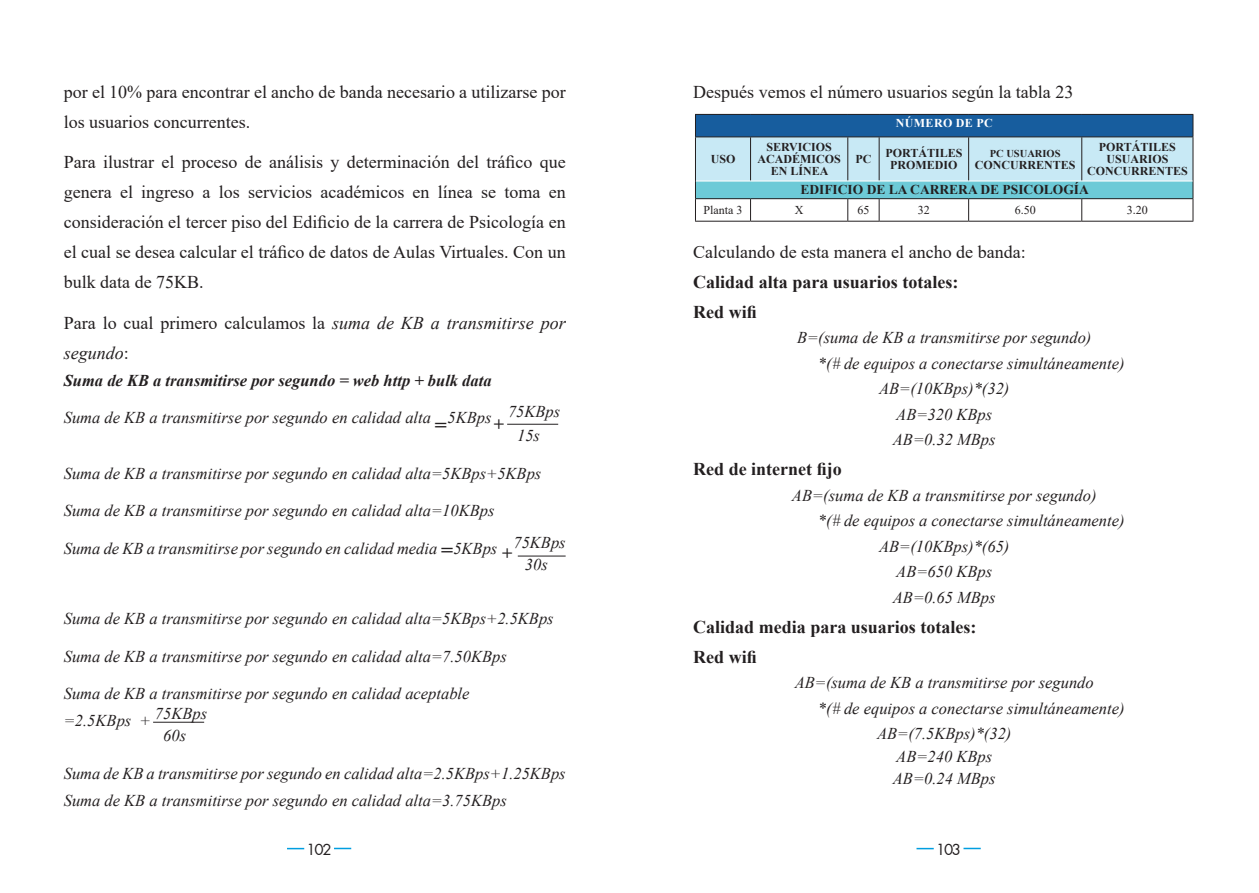
<style>
.page{position:relative;width:1259px;height:893px;background:#fff}
.page>*{position:absolute;margin:0;border:0;box-sizing:border-box;transform-origin:0 0}
.Subtítulos{font:700 21px "Times New Roman";color:#231f20}
.Cuerpo{font:18px/30px "Times New Roman";color:#231f20}
.Cuerpo-2{font:700 18px "Times New Roman";color:#231f20}
.Cuerpo-3{font:italic 18px/30px "Times New Roman";color:#231f20}
.Subtítulos-2{font:700 18px "Times New Roman";color:#231f20}
.FORMULA{font:italic 16.5px "Times New Roman";color:#231f20}
.FORMULA-2{font:italic 700 16.5px "Times New Roman";color:#231f20}
.t1{font:15px "AG Futura";letter-spacing:-.09em;color:#231f20}
.Cuerpo-4{font:700 13.5px "Times New Roman";color:#231f20}
.Cuerpo-5{font:700 12px/12px "Times New Roman";color:#231f20;text-align:center}
.Cuerpo-6{font:12px "Times New Roman";color:#231f20}
.t2{font:700 12px "Times New Roman";letter-spacing:.035em;color:#fff}
.Cuerpo-7{font:700 10.5px "Times New Roman";color:#231f20}
.s1{font-style:normal}
</style>
<div class="page">
<svg style="left:334px;top:848px;width:17px;height:1px"></svg>
<svg style="left:287px;top:848px;width:17px;height:1px"></svg>
<svg style="left:963px;top:848px;width:17px;height:1px"></svg>
<svg style="left:916px;top:848px;width:17px;height:1px"></svg>
<hr style="left:695px;top:114px;width:55px;height:1px;background:#231f20">
<hr style="left:750px;top:114px;width:98px;height:1px;background:#231f20">
<hr style="left:848px;top:114px;width:31px;height:1px;background:#231f20">
<hr style="left:879px;top:114px;width:89px;height:1px;background:#231f20">
<hr style="left:968px;top:114px;width:113px;height:1px;background:#231f20">
<hr style="left:1081px;top:114px;width:112px;height:1px;background:#231f20">
<svg style="left:695px;top:115px;width:498px;height:106px"></svg>
<hr style="left:695px;top:221px;width:55px;height:1px;background:#231f20">
<hr style="left:750px;top:221px;width:98px;height:1px;background:#231f20">
<hr style="left:848px;top:221px;width:31px;height:1px;background:#231f20">
<hr style="left:879px;top:221px;width:89px;height:1px;background:#231f20">
<hr style="left:968px;top:221px;width:113px;height:1px;background:#231f20">
<hr style="left:1081px;top:221px;width:112px;height:1px;background:#231f20">
<hr style="left:696px;top:181px;width:54px;height:1px;background:#fff">
<hr style="left:750px;top:181px;width:98px;height:1px;background:#fff">
<hr style="left:848px;top:181px;width:31px;height:1px;background:#fff">
<hr style="left:879px;top:181px;width:89px;height:1px;background:#fff">
<hr style="left:968px;top:181px;width:113px;height:1px;background:#fff">
<hr style="left:1081px;top:181px;width:111px;height:1px;background:#fff">
<hr style="left:153px;top:722px;width:51px;height:1px;background:#231f20">
<hr style="left:507px;top:424px;width:51px;height:1px;background:#231f20">
<hr style="left:518px;top:556px;width:47px;height:1px;background:#231f20">
<p class="Cuerpo" style="left:64px;top:76px;width:503px">por el 10% para encontrar el ancho de banda necesario a utilizarse por los usuarios concurrentes.</p>
<p class="Cuerpo" style="left:64px;top:146px;width:503px;text-align:justify">Para ilustrar el proceso de análisis y determinación del tráfico que genera el ingreso a los servicios académicos en línea se toma en consideración el tercer piso del Edificio de la carrera de Psicología en el cual se desea calcular el tráfico de datos de Aulas Virtuales. Con un bulk data de 75KB.</p>
<p class="Cuerpo-3" style="left:64px;top:307px;width:503px"><span class="s1">Para lo cual primero calculamos la</span> suma de KB a transmitirse por segundo<span class="s1">:</span></p>
<p class="FORMULA-2" style="left:64px;top:368px;width:429px">Suma de KB a transmitirse por segundo = web http + bulk data</p>
<p class="FORMULA" style="left:64px;top:406px;width:498px">Suma de KB a transmitirse por segundo en calidad alta 5KBps 75KBps</p>
<p class="FORMULA" style="left:517px;top:424px;width:24px">15s</p>
<p class="FORMULA" style="left:64px;top:462px;width:479px">Suma de KB a transmitirse por segundo en calidad alta=5KBps+5KBps</p>
<p class="FORMULA" style="left:64px;top:499px;width:432px">Suma de KB a transmitirse por segundo en calidad alta=10KBps</p>
<p class="FORMULA" style="left:64px;top:537px;width:503px">Suma de KB a transmitirse por segundo en calidad media 5KBps 75KBps</p>
<p class="FORMULA" style="left:525px;top:553px;width:24px">30s</p>
<p class="Subtítulos" style="left:435px;top:409px;width:13px">=</p>
<p class="Subtítulos-2" style="left:494px;top:411px;width:12px">+</p>
<p class="Subtítulos" style="left:441px;top:535px;width:13px">=</p>
<p class="Subtítulos-2" style="left:502px;top:540px;width:12px">+</p>
<p class="FORMULA" style="left:64px;top:607px;width:491px">Suma de KB a transmitirse por segundo en calidad alta=5KBps+2.5KBps</p>
<p class="FORMULA" style="left:64px;top:645px;width:444px">Suma de KB a transmitirse por segundo en calidad alta=7.50KBps</p>
<p class="FORMULA" style="left:64px;top:682px;width:407px">Suma de KB a transmitirse por segundo en calidad aceptable</p>
<p class="FORMULA" style="left:64px;top:709px;width:88px">=2.5KBps +</p>
<p class="FORMULA" style="left:155px;top:702px;width:54px">75KBps</p>
<p class="FORMULA" style="left:163px;top:724px;width:24px">60s</p>
<p class="FORMULA" style="left:64px;top:762px;width:503px">Suma de KB a transmitirse por segundo en calidad alta=2.5KBps+1.25KBps</p>
<p class="FORMULA" style="left:64px;top:789px;width:444px">Suma de KB a transmitirse por segundo en calidad alta=3.75KBps</p>
<p class="Cuerpo" style="left:693px;top:76px;width:381px">Después vemos el número usuarios según la tabla 23</p>
<p class="t2" style="left:895px;top:114px;width:99px">NÚMERO DE PC</p>
<p class="Cuerpo-5" style="left:710px;top:153px;width:26px">USO</p>
<p class="Cuerpo-5" style="left:1099px;top:141px;width:78px">PORTÁTILES<br>USUARIOS</p>
<p class="Cuerpo-5" style="left:1087px;top:165px;width:102px">CONCURRENTES</p>
<p class="Cuerpo-4" style="left:800px;top:180px;width:290px">EDIFICIO DE LA CARRERA DE PSICOLOGÍA</p>
<p class="Cuerpo-5" style="left:757px;top:141px;width:85px">SERVICIOS<br>ACADÉMICOS<br>EN LÍNEA</p>
<p class="Cuerpo-5" style="left:855px;top:153px;width:17px">PC</p>
<p class="Cuerpo-5" style="left:885px;top:147px;width:78px">PORTÁTILES<br>PROMEDIO</p>
<p class="Cuerpo-7" style="left:989px;top:145px;width:72px">PC USUARIOS</p>
<p class="Cuerpo-5" style="left:975px;top:158px;width:102px">CONCURRENTES</p>
<p class="Cuerpo-6" style="left:703px;top:202px;width:40px">Planta 3</p>
<p class="Cuerpo-6" style="left:795px;top:202px;width:10px">X</p>
<p class="Cuerpo-6" style="left:857px;top:202px;width:13px">65</p>
<p class="Cuerpo-6" style="left:918px;top:202px;width:13px">32</p>
<p class="Cuerpo-6" style="left:1014px;top:202px;width:22px">6.50</p>
<p class="Cuerpo-6" style="left:1127px;top:202px;width:22px">3.20</p>
<p class="Cuerpo" style="left:693px;top:236px;width:334px">Calculando de esta manera el ancho de banda:</p>
<p class="Cuerpo-2" style="left:693px;top:269px;width:267px">Calidad alta para usuarios totales:</p>
<p class="Cuerpo-2" style="left:693px;top:299px;width:65px">Red wifi</p>
<p class="FORMULA" style="left:797px;top:326px;width:296px">B=(suma de KB a transmitirse por segundo)</p>
<p class="FORMULA" style="left:818px;top:352px;width:308px">*(# de equipos a conectarse simultáneamente)</p>
<p class="FORMULA" style="left:879px;top:377px;width:132px">AB=(10KBps)*(32)</p>
<p class="FORMULA" style="left:896px;top:403px;width:97px">AB=320 KBps</p>
<p class="FORMULA" style="left:893px;top:428px;width:104px">AB=0.32 MBps</p>
<p class="Cuerpo-2" style="left:693px;top:456px;width:150px">Red de internet fijo</p>
<p class="FORMULA" style="left:792px;top:484px;width:306px">AB=(suma de KB a transmitirse por segundo)</p>
<p class="FORMULA" style="left:818px;top:509px;width:308px">*(# de equipos a conectarse simultáneamente)</p>
<p class="FORMULA" style="left:879px;top:535px;width:132px">AB=(10KBps)*(65)</p>
<p class="FORMULA" style="left:896px;top:560px;width:97px">AB=650 KBps</p>
<p class="FORMULA" style="left:893px;top:586px;width:104px">AB=0.65 MBps</p>
<p class="Cuerpo-2" style="left:693px;top:614px;width:285px">Calidad media para usuarios totales:</p>
<p class="Cuerpo-2" style="left:693px;top:644px;width:65px">Red wifi</p>
<p class="FORMULA" style="left:794px;top:671px;width:300px">AB=(suma de KB a transmitirse por segundo</p>
<p class="FORMULA" style="left:818px;top:697px;width:308px">*(# de equipos a conectarse simultáneamente)</p>
<p class="FORMULA" style="left:877px;top:722px;width:136px">AB=(7.5KBps)*(32)</p>
<p class="FORMULA" style="left:896px;top:745px;width:97px">AB=240 KBps</p>
<p class="FORMULA" style="left:893px;top:767px;width:104px">AB=0.24 MBps</p>
<p class="t1" style="left:306px;top:840px;width:27px">102</p>
<p class="t1" style="left:936px;top:840px;width:27px">103</p>
</div>
